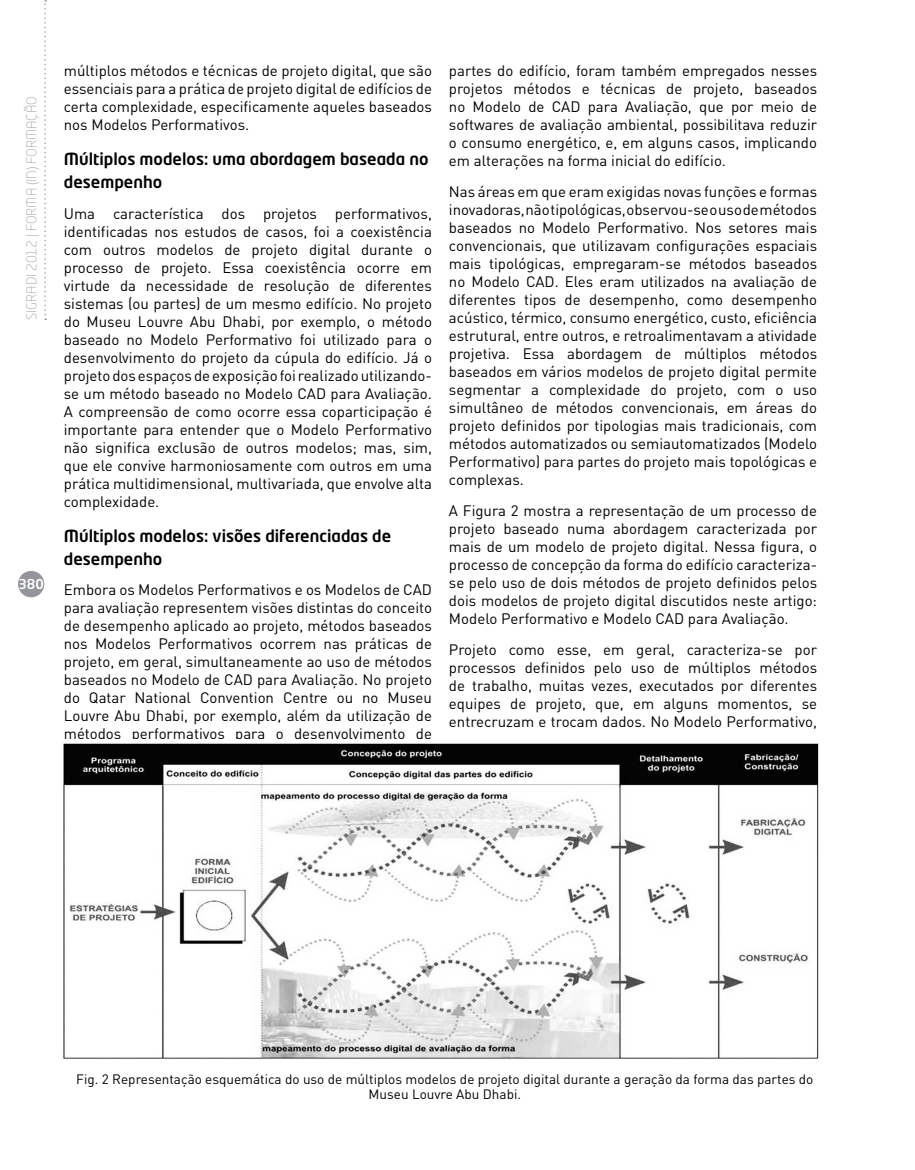
<style>
.page{position:relative;width:915px;height:1170px;background:#fff}
.page>*{position:absolute;margin:0;border:0;box-sizing:border-box;transform-origin:0 0}
.t1{font:500 16.5px/22.5px "Neo Tech Std";color:#000}
.t2{font:15px/18px "DIN";color:#000;text-align:justify}
.t3{font:13.5px/15px "DIN";color:#000;text-align:center}
.t4{font:300 13.5px "Neo Tech Std";color:#a7a9ac}
.t5{font:500 13.5px "Neo Tech Std";color:#fff}
</style>
<div class="page">
<div style="left:18px;top:571px;width:26px;height:26px;background:#939598;border-radius:50%"></div>
<svg style="left:44px;top:0;width:2px;height:320px"></svg>
<img style="left:63px;top:743px;width:756px;height:316px">
<p class="t4" style="left:23px;top:320px;width:225px;rotate:-90deg">SIGRADI 2012 | FORMA (IN) FORMAÇÃO</p>
<p class="t5" style="left:18px;top:575px;width:27px">380</p>
<p class="t2" style="left:64px;top:61px;width:369px">múltiplos métodos e técnicas de projeto digital, que são essenciais para a prática de projeto digital de edifícios de certa complexidade, especificamente aqueles baseados nos Modelos Performativos.</p>
<p class="t1" style="left:64px;top:148px;width:366px">Múltiplos modelos: uma abordagem baseada no desempenho</p>
<p class="t2" style="left:64px;top:204px;width:369px">Uma característica dos projetos performativos, identificadas nos estudos de casos, foi a coexistência com outros modelos de projeto digital durante o processo de projeto. Essa coexistência ocorre em virtude da necessidade de resolução de diferentes sistemas (ou partes) de um mesmo edifício. No projeto do Museu Louvre Abu Dhabi, por exemplo, o método baseado no Modelo Performativo foi utilizado para o desenvolvimento do projeto da cúpula do edifício. Já o projeto dos espaços de exposição foi realizado utilizando&shy;se um método baseado no Modelo CAD para Avaliação.<br>A compreensão de como ocorre essa coparticipação é importante para entender que o Modelo Performativo não significa exclusão de outros modelos; mas, sim, que ele convive harmoniosamente com outros em uma prática multidimensional, multivariada, que envolve alta complexidade.</p>
<p class="t1" style="left:64px;top:524px;width:329px">Múltiplos modelos: visões diferenciadas de desempenho</p>
<p class="t2" style="left:64px;top:580px;width:369px">Embora os Modelos Performativos e os Modelos de CAD para avaliação representem visões distintas do conceito de desempenho aplicado ao projeto, métodos baseados nos Modelos Performativos ocorrem nas práticas de projeto, em geral, simultaneamente ao uso de métodos baseados no Modelo de CAD para Avaliação. No projeto do Qatar National Convention Centre ou no Museu Louvre Abu Dhabi, por exemplo, além da utilização de métodos performativos para o desenvolvimento de</p>
<p class="t2" style="left:449px;top:61px;width:369px">partes do edifício, foram também empregados nesses projetos métodos e técnicas de projeto, baseados no Modelo de CAD para Avaliação, que por meio de softwares de avaliação ambiental, possibilitava reduzir o consumo energético, e, em alguns casos, implicando em alterações na forma inicial do edifício.</p>
<p class="t2" style="left:449px;top:182px;width:369px">Nas áreas em que eram exigidas novas funções e formas inovadoras, não tipológicas, observou-se o uso de métodos baseados no Modelo Performativo. Nos setores mais convencionais, que utilizavam configurações espaciais mais tipológicas, empregaram-se métodos baseados no Modelo CAD. Eles eram utilizados na avaliação de diferentes tipos de desempenho, como desempenho acústico, térmico, consumo energético, custo, eficiência estrutural, entre outros, e retroalimentavam a atividade projetiva. Essa abordagem de múltiplos métodos baseados em vários modelos de projeto digital permite segmentar a complexidade do projeto, com o uso simultâneo de métodos convencionais, em áreas do projeto definidos por tipologias mais tradicionais, com métodos automatizados ou semiautomatizados (Modelo Performativo) para partes do projeto mais topológicas e complexas.</p>
<p class="t2" style="left:449px;top:501px;width:369px">A Figura 2 mostra a representação de um processo de projeto baseado numa abordagem caracterizada por mais de um modelo de projeto digital. Nessa figura, o processo de concepção da forma do edifício caracteriza&shy;se pelo uso de dois métodos de projeto definidos pelos dois modelos de projeto digital discutidos neste artigo:<br>Modelo Performativo e Modelo CAD para Avaliação.</p>
<p class="t2" style="left:449px;top:640px;width:369px">Projeto como esse, em geral, caracteriza-se por processos definidos pelo uso de múltiplos métodos de trabalho, muitas vezes, executados por diferentes equipes de projeto, que, em alguns momentos, se entrecruzam e trocam dados. No Modelo Performativo,</p>
<p class="t3" style="left:76px;top:1071px;width:738px">Fig. 2 Representação esquemática do uso de múltiplos modelos de projeto digital durante a geração da forma das partes do<br>Museu Louvre Abu Dhabi.</p>
</div>
